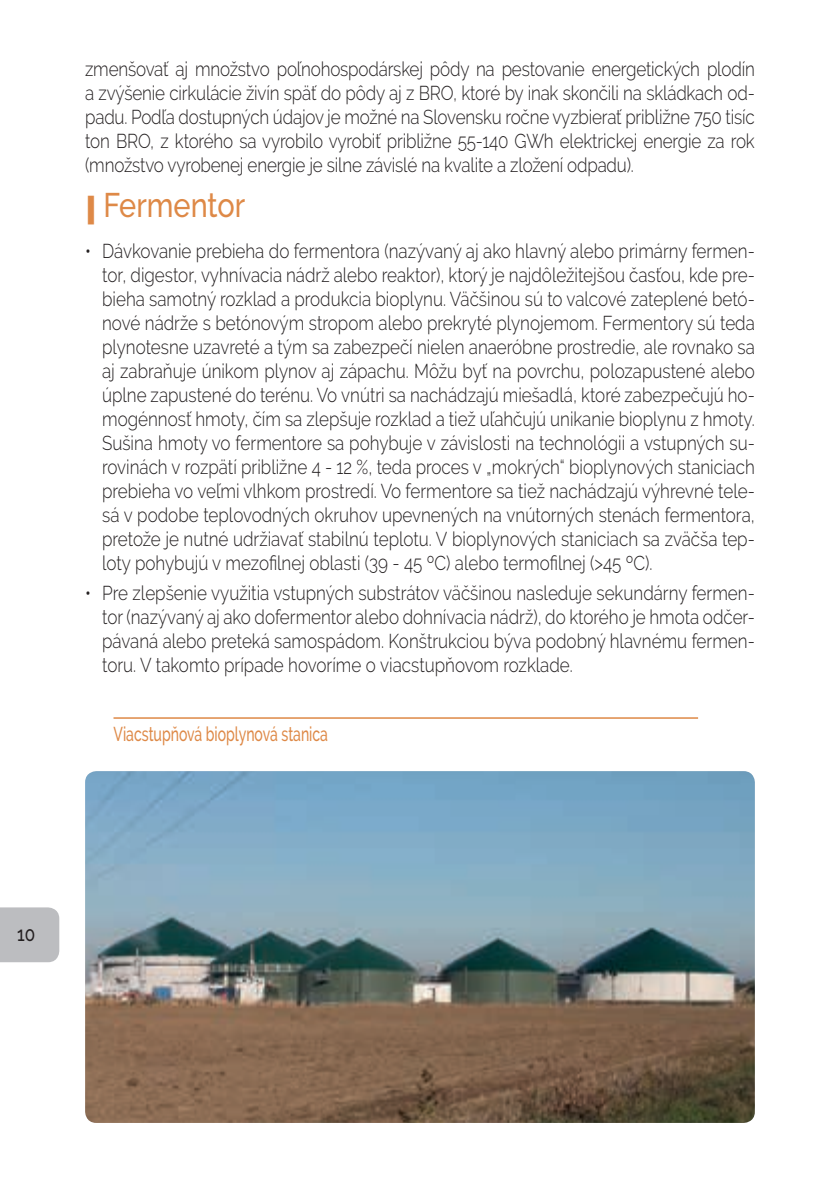
<style>
.page{position:relative;width:840px;height:1191px;background:#fff}
.page>*{position:absolute;margin:0;border:0;box-sizing:border-box;transform-origin:0 0}
.t1{font:500 34px "Raleway";color:#de8947;scale:.85 1}
.t2{font:300 20px/24px "Raleway";color:#231f20;text-align:justify;scale:.85 1}
.t3{font:500 20px "Raleway";color:#de8947;scale:.7 1}
.t4{font:500 20px "Raleway";color:#231f20;scale:.85 1}
</style>
<div class="page">
<div style="left:0;top:907px;width:59px;height:55px;background:#bcbdc0"></div>
<hr style="left:113px;top:717px;width:584px;height:2px;background:#de8947">
<img style="left:85px;top:771px;width:669px;height:352px">
<p class="t2" style="left:85px;top:56px;width:789px">zmenšovať aj množstvo poľnohospodárskej pôdy na pestovanie energetických plodín a zvýšenie cirkulácie živín späť do pôdy aj z BRO, ktoré by inak skončili na skládkach od&shy;padu. Podľa dostupných údajov je možné na Slovensku ročne vyzbierať približne 750 tisíc ton BRO, z ktorého sa vyrobilo vyrobiť približne 55-140 GWh elektrickej energie za rok (množstvo vyrobenej energie je silne závislé na kvalite a zložení odpadu).</p>
<h1 class="t1" style="left:85px;top:185px;width:190px">▎Fermentor</h1>
<p class="t2" style="left:102px;top:239px;width:769px;text-indent:-17px">• Dávkovanie prebieha do fermentora (nazývaný aj ako hlavný alebo primárny fermen&shy;tor, digestor, vyhnívacia nádrž alebo reaktor), ktorý je najdôležitejšou časťou, kde pre&shy;bieha samotný rozklad a produkcia bioplynu. Väčšinou sú to valcové zateplené betó&shy;nové nádrže s betónovým stropom alebo prekryté plynojemom. Fermentory sú teda plynotesne uzavreté a tým sa zabezpečí nielen anaeróbne prostredie, ale rovnako sa aj zabraňuje únikom plynov aj zápachu. Môžu byť na povrchu, polozapustené alebo úplne zapustené do terénu. Vo vnútri sa nachádzajú miešadlá, ktoré zabezpečujú ho&shy;mogénnosť hmoty, čím sa zlepšuje rozklad a tiež uľahčujú unikanie bioplynu z hmoty.<br>Sušina hmoty vo fermentore sa pohybuje v závislosti na technológii a vstupných su&shy;rovinách v rozpätí približne 4 - 12 %, teda proces v „mokrých“ bioplynových staniciach prebieha vo veľmi vlhkom prostredí. Vo fermentore sa tiež nachádzajú výhrevné tele&shy;sá v podobe teplovodných okruhov upevnených na vnútorných stenách fermentora, pretože je nutné udržiavať stabilnú teplotu. V bioplynových staniciach sa zväčša tep&shy;loty pohybujú v mezofilnej oblasti (39 - 45 ºC) alebo termofilnej (&gt;45 ºC).</p>
<p class="t2" style="left:102px;top:580px;width:769px;text-indent:-17px">• Pre zlepšenie využitia vstupných substrátov väčšinou nasleduje sekundárny fermen&shy;tor (nazývaný aj ako dofermentor alebo dohnívacia nádrž), do ktorého je hmota odčer&shy;pávaná alebo preteká samospádom. Konštrukciou býva podobný hlavnému fermen&shy;toru. V takomto prípade hovoríme o viacstupňovom rozklade.</p>
<p class="t3" style="left:113px;top:723px;width:308px">Viacstupňová bioplynová stanica</p>
<p class="t4" style="left:17px;top:922px;width:23px">10</p>
</div>
